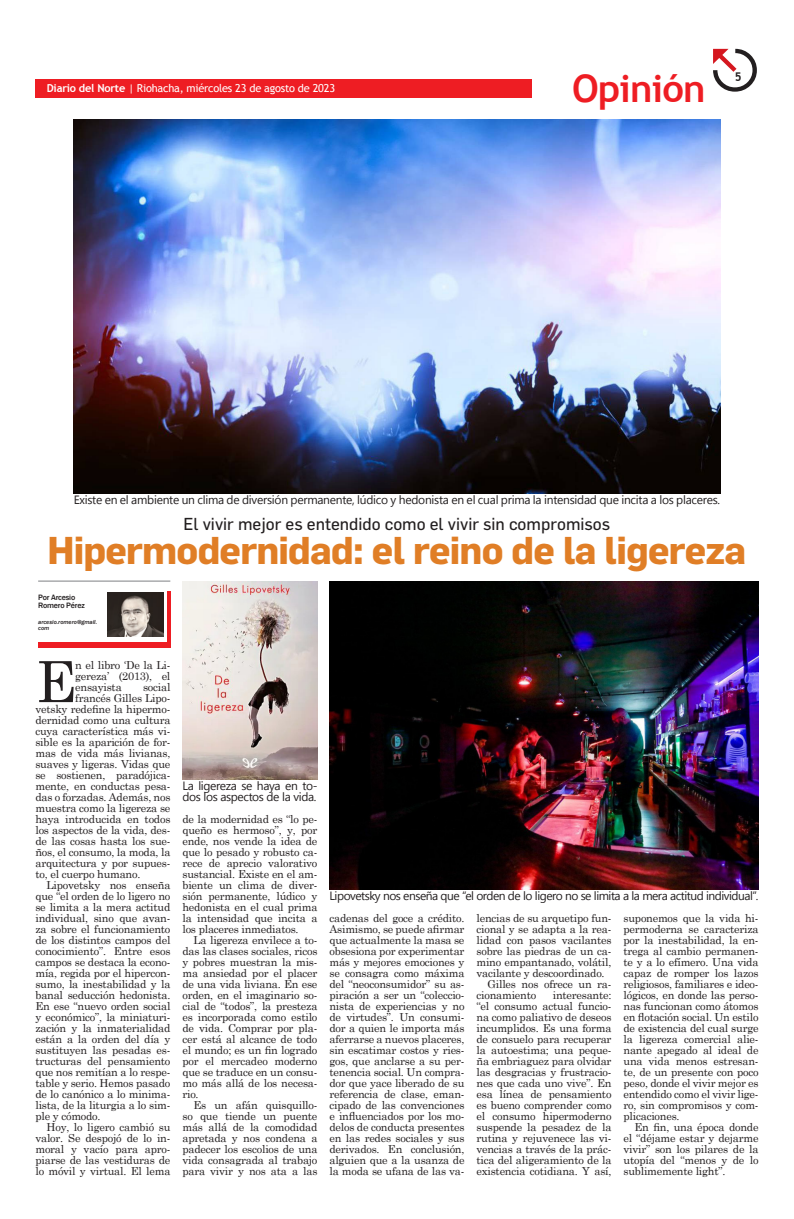
<style>
.page{position:relative;width:794px;height:1219px;background:#fff}
.page>*{position:absolute;margin:0;border:0;box-sizing:border-box;transform-origin:0 0}
.Texto_sin_sangrias{font:56.7px "Century Schoolbook";color:#231f20}
.Título_medio_34pt{font:700 38px "Flama";letter-spacing:-.02em;color:#e07e26}
.Texto_capitular{font:700 38px "Trebuchet MS";letter-spacing:-.02em;color:#ee1d23}
.Antetitulo{font:17px "Flama";color:#231f20}
.Pié_de_foto{font:12px/11px "Segoe UI";letter-spacing:-.03em;color:#231f20}
.Texto_capitular-2{font:700 12px "Trebuchet MS";color:#231f20}
.Texto{font:11px/11px "Century Schoolbook";letter-spacing:-.02em;color:#231f20;text-align:justify}
.Texto_sin_sangrias-2{font:11px/11px "Century Schoolbook";letter-spacing:-.02em;color:#231f20;text-align:justify}
.Texto-2{font:11px "Trebuchet MS";letter-spacing:-.02em;color:#fff}
.Texto_capitular-3{font:500 8px "Franklin Gothic";letter-spacing:-.02em;color:#231f20}
.Texto_capitular-4{font:italic 500 6px/6px "Franklin Gothic";color:#231f20}
.s1{font-weight:700}
</style>
<div class="page">
<svg style="left:713px;top:49px;width:44px;height:43px"></svg>
<div style="left:35px;top:79px;width:496px;height:18px;background:#ee1d23"></div>
<img style="left:182px;top:581px;width:135px;height:198px">
<img style="left:329px;top:581px;width:429px;height:308px">
<img style="left:74px;top:119px;width:646px;height:374px">
<hr style="left:38px;top:581px;width:132px;height:1px;background:#7e8083">
<div style="left:38px;top:642px;width:132px;height:5px;background:#ee1d23"></div>
<hr style="left:167px;top:591px;width:3px;height:56px;background:#ee1d23">
<img style="left:107px;top:592px;width:56px;height:44px">
<p class="Texto-2" style="left:47px;top:81px;width:290px"><span class="s1">Diario del Norte</span> | Riohacha, miércoles 23 de agosto de 2023</p>
<p class="Texto_capitular" style="left:572px;top:65px;width:135px">Opinión</p>
<p class="Texto_capitular-2" style="left:734px;top:69px;width:8px">5</p>
<p class="Pié_de_foto" style="left:74px;top:494px;width:648px">Existe en el ambiente un clima de diversión permanente, lúdico y hedonista en el cual prima la intensidad que incita a los placeres.</p>
<p class="Antetitulo" style="left:183px;top:514px;width:428px">El vivir mejor es entendido como el vivir sin compromisos</p>
<p class="Título_medio_34pt" style="left:47px;top:528px;width:700px">Hipermodernidad: el reino de la ligereza</p>
<p class="Texto_capitular-3" style="left:38px;top:592px;width:39px">Por Arcesio</p>
<p class="Texto_capitular-3" style="left:38px;top:600px;width:48px">Romero Pérez</p>
<p class="Texto_capitular-4" style="left:38px;top:619px;width:61px">arcesio.romero@gmail. com</p>
<p class="Texto_sin_sangrias" style="left:35px;top:634px;width:42px">E</p>
<p class="Texto_sin_sangrias-2" style="left:75px;top:659px;width:97px">n el libro ‘De la Li&shy;gereza’ (2013), el ensayista</p>
<p class="Texto_sin_sangrias-2" style="left:143px;top:681px;width:29px">social</p>
<p class="Texto_sin_sangrias-2" style="left:75px;top:692px;width:97px">francés Gilles Lipo-</p>
<p class="Texto_sin_sangrias-2" style="left:35px;top:703px;width:136px">vetsky redefine la hipermo-</p>
<p class="Texto_sin_sangrias-2" style="left:35px;top:714px;width:136px">dernidad como una cultura</p>
<p class="Texto_sin_sangrias-2" style="left:35px;top:725px;width:136px">cuya característica más vi-</p>
<p class="Texto_sin_sangrias-2" style="left:35px;top:736px;width:136px">sible es la aparición de for-</p>
<p class="Texto_sin_sangrias-2" style="left:35px;top:747px;width:136px">mas de vida más livianas,</p>
<p class="Texto_sin_sangrias-2" style="left:35px;top:758px;width:136px">suaves y ligeras. Vidas que</p>
<p class="Texto_sin_sangrias-2" style="left:35px;top:769px;width:136px">se sostienen, paradójica-</p>
<p class="Texto_sin_sangrias-2" style="left:35px;top:780px;width:136px">mente, en conductas pesa-</p>
<p class="Texto_sin_sangrias-2" style="left:35px;top:791px;width:136px">das o forzadas. Además, nos</p>
<p class="Texto_sin_sangrias-2" style="left:35px;top:802px;width:136px">muestra como la ligereza se</p>
<p class="Texto_sin_sangrias-2" style="left:35px;top:813px;width:136px">haya introducida en todos</p>
<p class="Texto_sin_sangrias-2" style="left:35px;top:824px;width:136px">los aspectos de la vida, des-</p>
<p class="Texto_sin_sangrias-2" style="left:35px;top:835px;width:136px">de las cosas hasta los sue-</p>
<p class="Texto_sin_sangrias-2" style="left:35px;top:846px;width:136px">ños, el consumo, la moda, la</p>
<p class="Texto_sin_sangrias-2" style="left:35px;top:857px;width:136px">arquitectura y por supues-</p>
<p class="Texto_sin_sangrias-2" style="left:35px;top:868px;width:106px">to, el cuerpo humano.</p>
<p class="Texto" style="left:35px;top:879px;width:136px;text-indent:11px">Lipovetsky nos enseña que “el orden de lo ligero no se limita a la mera actitud individual, sino que avan&shy;za sobre el funcionamiento de los distintos campos del conocimiento”. Entre esos campos se destaca la econo&shy;mía, regida por el hipercon&shy;sumo, la inestabilidad y la banal seducción hedonista.<br>En ese “nuevo orden social y económico”, la miniaturi&shy;zación y la inmaterialidad están a la orden del día y sustituyen las pesadas es&shy;tructuras del pensamiento que nos remitían a lo respe&shy;table y serio. Hemos pasado de lo canónico a lo minima&shy;lista, de la liturgia a lo sim&shy;ple y cómodo.</p>
<p class="Texto" style="left:35px;top:1121px;width:136px;text-indent:11px">Hoy, lo ligero cambió su valor. Se despojó de lo in&shy;moral y vacío para apro&shy;piarse de las vestiduras de lo móvil y virtual. El lema</p>
<p class="Pié_de_foto" style="left:182px;top:780px;width:136px">La ligereza se haya en to&shy;dos los aspectos de la vida.</p>
<p class="Texto" style="left:182px;top:813px;width:136px">de la modernidad es “lo pe&shy;queño es hermoso”, y, por ende, nos vende la idea de que lo pesado y robusto ca&shy;rece de aprecio valorativo sustancial. Existe en el am&shy;biente un clima de diver&shy;sión permanente, lúdico y hedonista en el cual prima la intensidad que incita a los placeres inmediatos.</p>
<p class="Texto" style="left:182px;top:934px;width:136px;text-indent:11px">La ligereza envilece a to&shy;das las clases sociales, ricos y pobres muestran la mis&shy;ma ansiedad por el placer de una vida liviana. En ese orden, en el imaginario so&shy;cial de “todos”, la presteza es incorporada como estilo de vida. Comprar por pla&shy;cer está al alcance de todo el mundo; es un fin logrado por el mercadeo moderno que se traduce en un consu&shy;mo más allá de los necesa&shy;rio.</p>
<p class="Texto" style="left:182px;top:1099px;width:136px;text-indent:11px">Es un afán quisquillo&shy;so que tiende un puente más allá de la comodidad apretada y nos condena a padecer los escolios de una vida consagrada al trabajo para vivir y nos ata a las</p>
<p class="Pié_de_foto" style="left:329px;top:890px;width:430px">Lipovetsky nos enseña que “el orden de lo ligero no se limita a la mera actitud individual”.</p>
<p class="Texto" style="left:329px;top:912px;width:136px">cadenas del goce a crédito.<br>Asimismo, se puede afirmar que actualmente la masa se obsesiona por experimentar más y mejores emociones y se consagra como máxima del “neoconsumidor” su as&shy;piración a ser un “coleccio&shy;nista de experiencias y no de virtudes”. Un consumi&shy;dor a quien le importa más aferrarse a nuevos placeres, sin escatimar costos y ries&shy;gos, que anclarse a su per&shy;tenencia social. Un compra&shy;dor que yace liberado de su referencia de clase, eman&shy;cipado de las convenciones e influenciados por los mo&shy;delos de conducta presentes en las redes sociales y sus derivados. En conclusión, alguien que a la usanza de la moda se ufana de las va-</p>
<p class="Texto" style="left:476px;top:912px;width:136px">lencias de su arquetipo fun&shy;cional y se adapta a la rea&shy;lidad con pasos vacilantes sobre las piedras de un ca&shy;mino empantanado, volátil, vacilante y descoordinado.</p>
<p class="Texto" style="left:476px;top:978px;width:136px;text-indent:11px">Gilles nos ofrece un ra&shy;cionamiento</p>
<p class="Texto" style="left:476px;top:989px;width:136px;text-indent:76px">interesante: “el consumo actual funcio&shy;na como paliativo de deseos incumplidos. Es una forma de consuelo para recuperar la autoestima; una peque&shy;ña embriaguez para olvidar las desgracias y frustracio&shy;nes que cada uno vive”. En esa línea de pensamiento es bueno comprender como el consumo hipermoderno suspende la pesadez de la rutina y rejuvenece las vi&shy;vencias a través de la prác&shy;tica del aligeramiento de la existencia cotidiana. Y así,</p>
<p class="Texto" style="left:623px;top:912px;width:136px">suponemos que la vida hi&shy;permoderna se caracteriza por la inestabilidad, la en&shy;trega al cambio permanen&shy;te y a lo efímero. Una vida capaz de romper los lazos religiosos, familiares e ideo&shy;lógicos, en donde las perso&shy;nas funcionan como átomos en flotación social. Un estilo de existencia del cual surge la ligereza comercial alie&shy;nante apegado al ideal de una vida menos estresan&shy;te, de un presente con poco peso, donde el vivir mejor es entendido como el vivir lige&shy;ro, sin compromisos y com&shy;plicaciones.</p>
<p class="Texto" style="left:623px;top:1121px;width:136px;text-indent:11px">En fin, una época donde el “déjame estar y dejarme vivir” son los pilares de la utopía del “menos y de lo sublimemente light”.</p>
</div>
